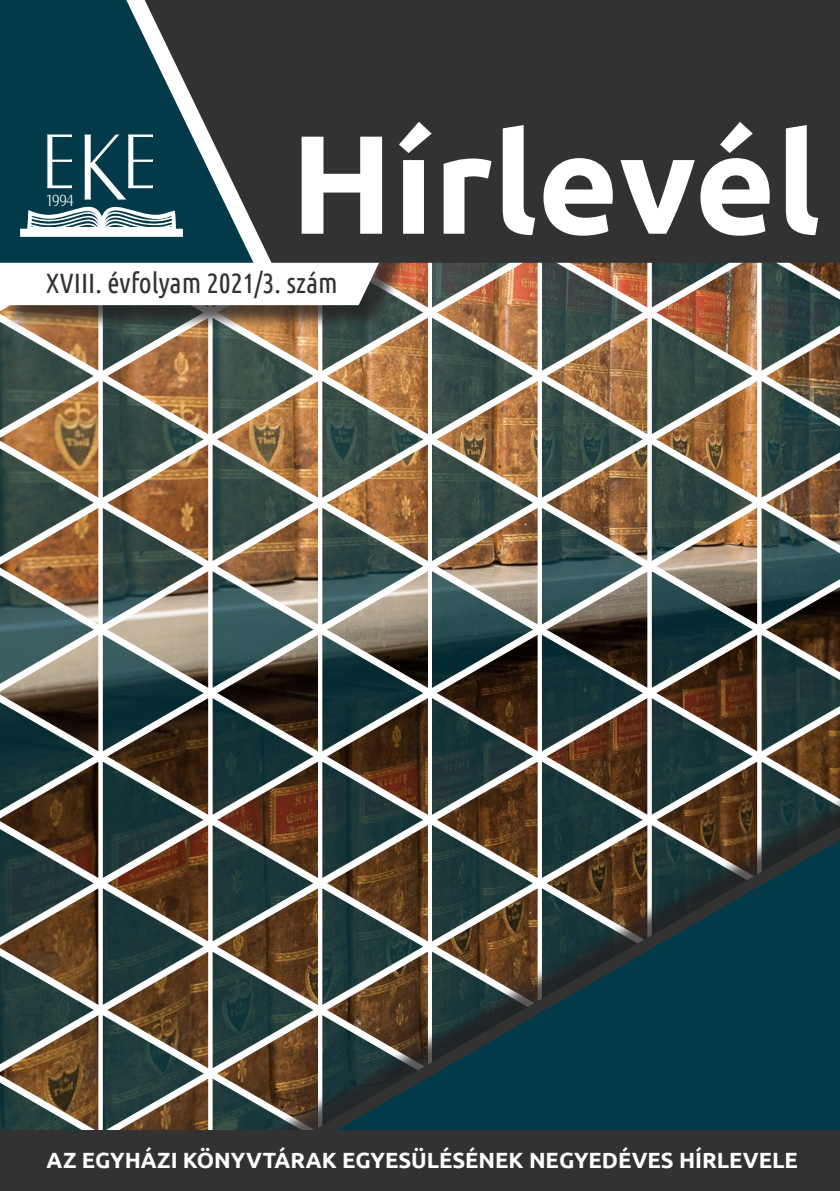
<style>
.page{position:relative;width:840px;height:1191px;background:#fff}
.page>*{position:absolute;margin:0;border:0;box-sizing:border-box;transform-origin:0 0}
.t1{font:700 140px "Ubuntu";color:#fff}
.t2{font:300 97.4px "Castle EF";color:#fff}
.t3{font:300 80.4px "Castle EF";color:#fff}
.EKE_alap{font:28px "Ubuntu Condensed";color:#323232}
.t4{font:700 22px "Ubuntu";color:#fff}
.t5{font:300 16.8px "Castle EF";color:#fff}
.s1{font-size:80.4px}
</style>
<div class="page">
<div style="left:253px;top:0;width:586px;height:50px;background:#323232"></div>
<svg style="left:0;top:0;width:253px;height:50px;fill:#023a49"></svg>
<img style="left:0;top:50px;width:839px;height:1080px">
<div style="left:75px;top:782px;width:764px;height:409px;background:#231f20;opacity:.75"></div>
<svg style="left:208px;top:826px;width:631px;height:304px"></svg>
<div style="left:0;top:1130px;width:839px;height:61px;background:#323232"></div>
<p class="t1" style="left:290px;top:99px;width:531px">Hírlevél</p>
<p class="EKE_alap" style="left:46px;top:266px;width:293px">XVIII. évfolyam 2021/3. szám</p>
<p class="t3" style="left:41px;top:118px;width:37px">E</p>
<p class="t5" style="left:46px;top:192px;width:30px">1994</p>
<p class="t2" style="left:77px;top:115px;width:82px">K<span class="s1">E</span></p>
<p class="t4" style="left:47px;top:1146px;width:752px">AZ EGYHÁZI KÖNYVTÁRAK EGYESÜLÉSÉNEK NEGYEDÉVES HÍRLEVELE</p>
</div>
